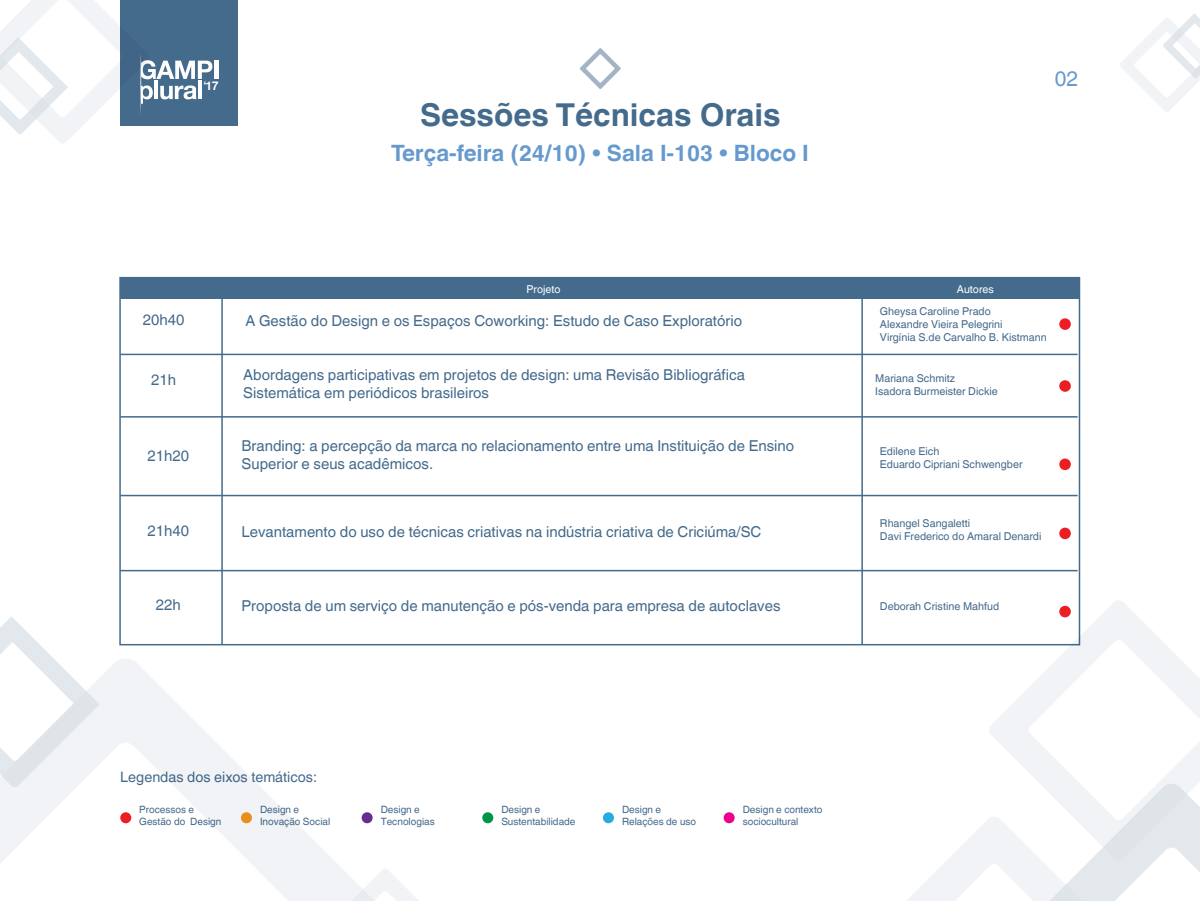
<style>
.page{position:relative;width:1200px;height:901px;background:#fff}
.page>*{position:absolute;margin:0;border:0;box-sizing:border-box;transform-origin:0 0}
.t1{font:700 31.5px "Helvetica World";color:#446a8c}
.t2{font:700 22.5px "Helvetica World";color:#6699cd}
.t3{font:21px "Helvetica World";color:#6699cd}
.t4{font:15px/18px "Helvetica World";color:#446a8c}
.t5{font:14.4px "Helvetica World";color:#446a8c}
.t6{font:700 12px "Helvetica World";color:#fff}
.t7{font:10.8px/12.9px "Helvetica World";color:#446a8c}
.t8{font:10.8px "Helvetica World";color:#fff}
.t9{font:10.05px/12px "Helvetica World";color:#446a8c}
</style>
<div class="page">
<div style="left:482px;top:812px;width:11px;height:11px;background:#009444;border-radius:50%"></div>
<div style="left:603px;top:812px;width:11px;height:11px;background:#27aae1;border-radius:50%"></div>
<div style="left:724px;top:812px;width:11px;height:11px;background:#ec008c;border-radius:50%"></div>
<div style="left:119px;top:277px;width:961px;height:368px;background:#fff;border:2px solid #446a8c"></div>
<div style="left:120px;top:277px;width:959px;height:22px;background:#446a8c"></div>
<hr style="left:221px;top:277px;width:2px;height:367px;background:#446a8c">
<hr style="left:120px;top:353px;width:958px;height:2px;background:#446a8c">
<hr style="left:120px;top:416px;width:958px;height:1px;background:#446a8c">
<hr style="left:120px;top:494px;width:958px;height:2px;background:#446a8c">
<hr style="left:120px;top:569px;width:958px;height:2px;background:#446a8c">
<hr style="left:861px;top:277px;width:2px;height:367px;background:#446a8c">
<div style="left:1059px;top:318px;width:12px;height:12px;background:#ed1d24;border-radius:50%"></div>
<div style="left:1059px;top:380px;width:12px;height:11px;background:#ed1d24;border-radius:50%"></div>
<div style="left:1059px;top:458px;width:12px;height:12px;background:#ed1d24;border-radius:50%"></div>
<div style="left:1059px;top:527px;width:12px;height:12px;background:#ed1d24;border-radius:50%"></div>
<svg style="left:580px;top:48px;width:41px;height:41px"></svg>
<div style="left:120px;top:0;width:118px;height:125px;background:#446a8c"></div>
<hr style="left:214px;top:61px;width:4px;height:18px;background:#fff">
<svg style="left:0;top:658px;width:373px;height:242px"></svg>
<svg style="left:312px;top:868px;width:105px;height:32px"></svg>
<svg style="left:0;top:616px;width:100px;height:170px"></svg>
<svg style="left:1120px;top:13px;width:80px;height:99px"></svg>
<svg style="left:0;top:0;width:212px;height:143px"></svg>
<svg style="left:908px;top:819px;width:292px;height:81px"></svg>
<svg style="left:989px;top:600px;width:211px;height:259px"></svg>
<p class="t6" style="left:203px;top:78px;width:17px">‘17</p>
<h3 class="t3" style="left:1055px;top:66px;width:25px">02</h3>
<h1 class="t1" style="left:420px;top:96px;width:362px">Sessões Técnicas Orais</h1>
<h2 class="t2" style="left:391px;top:140px;width:419px">Terça-feira (24/10) • Sala I-103 • Bloco I</h2>
<p class="t8" style="left:527px;top:282px;width:35px">Projeto</p>
<p class="t8" style="left:957px;top:282px;width:39px">Autores</p>
<p class="t4" style="left:143px;top:310px;width:43px">20h40</p>
<p class="t4" style="left:245px;top:312px;width:498px">A Gestão do Design e os Espaços Coworking: Estudo de Caso Exploratório</p>
<p class="t7" style="left:880px;top:305px;width:168px">Gheysa Caroline Prado<br>Alexandre Vieira Pelegrini<br>Virgínia S.de Carvalho B. Kistmann</p>
<p class="t4" style="left:151px;top:371px;width:26px">21h</p>
<p class="t4" style="left:243px;top:366px;width:503px">Abordagens participativas em projetos de design: uma Revisão Bibliográfica<br>Sistemática em periódicos brasileiros</p>
<p class="t7" style="left:875px;top:372px;width:124px">Mariana Schmitz<br>Isadora Burmeister Dickie</p>
<p class="t4" style="left:148px;top:447px;width:43px">21h20</p>
<p class="t4" style="left:242px;top:437px;width:554px">Branding: a percepção da marca no relacionamento entre uma Instituição de Ensino<br>Superior e seus acadêmicos.</p>
<p class="t7" style="left:880px;top:444px;width:144px">Edilene Eich<br>Eduardo Cipriani Schwengber</p>
<p class="t4" style="left:148px;top:521px;width:43px">21h40</p>
<p class="t4" style="left:242px;top:523px;width:521px">Levantamento do uso de técnicas criativas na indústria criativa de Criciúma/SC</p>
<p class="t7" style="left:880px;top:516px;width:163px">Rhangel Sangaletti<br>Davi Frederico do Amaral Denardi</p>
<p class="t4" style="left:156px;top:595px;width:26px">22h</p>
<p class="t4" style="left:242px;top:596px;width:540px">Proposta de um serviço de manutenção e pós-venda para empresa de autoclaves</p>
<p class="t7" style="left:880px;top:599px;width:121px">Deborah Cristine Mahfud</p>
<p class="t5" style="left:120px;top:767px;width:198px">Legendas dos eixos temáticos:</p>
<p class="t9" style="left:139px;top:803px;width:84px">Processos e<br>Gestão do Design</p>
<p class="t9" style="left:260px;top:803px;width:72px">Design e<br>Inovação Social</p>
<p class="t9" style="left:381px;top:803px;width:56px">Design e<br>Tecnologias</p>
<p class="t9" style="left:501px;top:803px;width:76px">Design e<br>Sustentabilidade</p>
<p class="t9" style="left:622px;top:803px;width:76px">Design e<br>Relações de uso</p>
<p class="t9" style="left:743px;top:803px;width:81px">Design e contexto sociocultural</p>
</div>
